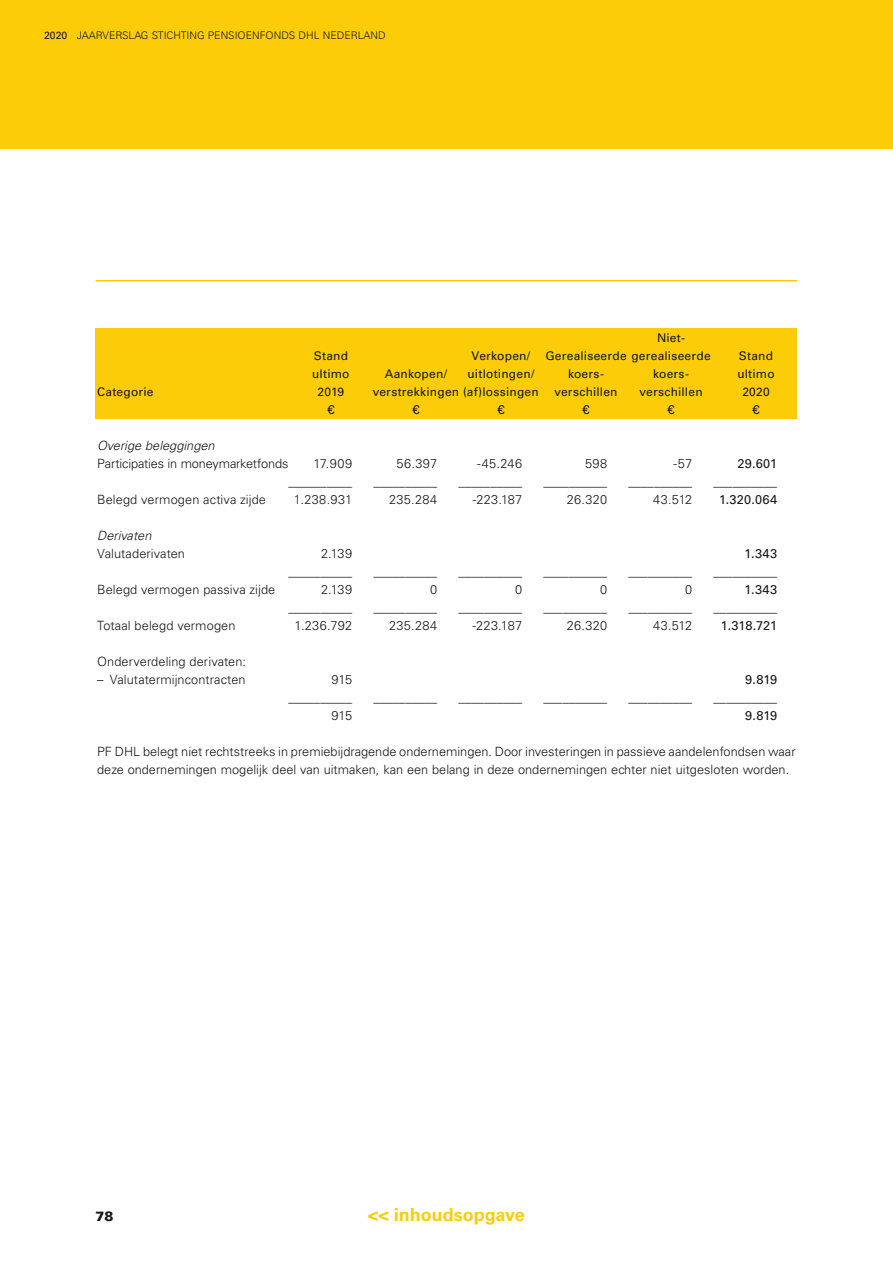
<style>
.page{position:relative;width:893px;height:1263px;background:#fff}
.page>*{position:absolute;margin:0;border:0;box-sizing:border-box;transform-origin:0 0}
.t1{font:700 18px "Univers LT Std";color:#fdcc09}
.t2{font:900 13.5px "Univers LT Std";color:#151716}
.t3{font:300 12.75px/18px "Univers LT Std";color:#151716}
.t4{font:12.75px "Univers LT Std";letter-spacing:.015em;color:#151716}
.t5{font:italic 300 12.75px "Univers LT Std";color:#151716}
.t6{font:12px "Univers LT Std";letter-spacing:.015em;color:#151716}
.t7{font:300 10.5px "Univers LT Std";color:#151716}
.s1{font-weight:400}
</style>
<div class="page">
<div style="left:0;top:0;width:893px;height:149px;background:#fdcc09"></div>
<hr style="left:96px;top:280px;width:701px;height:2px;background:#fdcc09">
<div style="left:96px;top:328px;width:701px;height:91px;background:#fdcc09"></div>
<p class="t7" style="left:44px;top:31px;width:343px"><span class="s1">2020</span> JAARVERSLAG STICHTING PENSIOENFONDS DHL NEDERLAND</p>
<p class="t6" style="left:657px;top:333px;width:29px">Niet-</p>
<p class="t6" style="left:314px;top:351px;width:36px">Stand</p>
<p class="t6" style="left:472px;top:351px;width:60px">Verkopen/</p>
<p class="t6" style="left:545px;top:351px;width:167px">Gerealiseerde gerealiseerde</p>
<p class="t6" style="left:739px;top:351px;width:36px">Stand</p>
<p class="t6" style="left:312px;top:369px;width:39px">ultimo</p>
<p class="t6" style="left:385px;top:369px;width:64px">Aankopen/</p>
<p class="t6" style="left:468px;top:369px;width:68px">uitlotingen/</p>
<p class="t6" style="left:568px;top:369px;width:37px">koers-</p>
<p class="t6" style="left:653px;top:369px;width:37px">koers-</p>
<p class="t6" style="left:737px;top:369px;width:39px">ultimo</p>
<p class="t6" style="left:97px;top:387px;width:58px">Categorie</p>
<p class="t6" style="left:318px;top:387px;width:28px">2019</p>
<p class="t6" style="left:373px;top:387px;width:168px">verstrekkingen (af)lossingen</p>
<p class="t6" style="left:554px;top:387px;width:65px">verschillen</p>
<p class="t6" style="left:639px;top:387px;width:65px">verschillen</p>
<p class="t6" style="left:742px;top:387px;width:29px">2020</p>
<p class="t4" style="left:327px;top:404px;width:9px">€</p>
<p class="t4" style="left:412px;top:404px;width:9px">€</p>
<p class="t4" style="left:497px;top:404px;width:9px">€</p>
<p class="t4" style="left:582px;top:404px;width:9px">€</p>
<p class="t4" style="left:667px;top:404px;width:9px">€</p>
<p class="t4" style="left:752px;top:404px;width:9px">€</p>
<p class="t5" style="left:97px;top:440px;width:119px">Overige beleggingen</p>
<p class="t3" style="left:97px;top:455px;width:193px">Participaties in moneymarketfonds</p>
<p class="t3" style="left:313px;top:455px;width:40px">17.909</p>
<p class="t3" style="left:396px;top:455px;width:42px">56.397</p>
<p class="t3" style="left:477px;top:455px;width:46px">-45.246</p>
<p class="t3" style="left:585px;top:455px;width:24px">598</p>
<p class="t3" style="left:674px;top:455px;width:20px">-57</p>
<p class="t4" style="left:737px;top:458px;width:41px">29.601</p>
<p class="t3" style="left:288px;top:473px;width:65px">__________</p>
<p class="t3" style="left:373px;top:473px;width:65px">__________</p>
<p class="t3" style="left:458px;top:473px;width:65px">__________</p>
<p class="t3" style="left:543px;top:473px;width:65px">__________</p>
<p class="t3" style="left:628px;top:473px;width:65px">__________</p>
<p class="t3" style="left:713px;top:473px;width:65px">__________</p>
<p class="t3" style="left:97px;top:491px;width:170px">Belegd vermogen activa zijde</p>
<p class="t3" style="left:294px;top:491px;width:60px">1.238.931</p>
<p class="t3" style="left:389px;top:491px;width:50px">235.284</p>
<p class="t3" style="left:473px;top:491px;width:51px">-223.187</p>
<p class="t3" style="left:567px;top:491px;width:42px">26.320</p>
<p class="t3" style="left:653px;top:491px;width:41px">43.512</p>
<p class="t4" style="left:719px;top:494px;width:60px">1.320.064</p>
<p class="t5" style="left:97px;top:530px;width:56px">Derivaten</p>
<p class="t3" style="left:97px;top:545px;width:89px">Valutaderivaten</p>
<p class="t3" style="left:321px;top:545px;width:33px">2.139</p>
<p class="t4" style="left:744px;top:548px;width:34px">1.343</p>
<p class="t3" style="left:288px;top:563px;width:65px">__________</p>
<p class="t3" style="left:373px;top:563px;width:65px">__________</p>
<p class="t3" style="left:458px;top:563px;width:65px">__________</p>
<p class="t3" style="left:543px;top:563px;width:65px">__________</p>
<p class="t3" style="left:628px;top:563px;width:65px">__________</p>
<p class="t3" style="left:713px;top:563px;width:65px">__________</p>
<p class="t3" style="left:97px;top:581px;width:180px">Belegd vermogen passiva zijde</p>
<p class="t3" style="left:321px;top:581px;width:33px">2.139</p>
<p class="t3" style="left:430px;top:581px;width:9px">0</p>
<p class="t3" style="left:515px;top:581px;width:9px">0</p>
<p class="t3" style="left:600px;top:581px;width:9px">0</p>
<p class="t3" style="left:685px;top:581px;width:9px">0</p>
<p class="t4" style="left:744px;top:584px;width:34px">1.343</p>
<p class="t3" style="left:288px;top:599px;width:65px">__________</p>
<p class="t3" style="left:373px;top:599px;width:65px">__________</p>
<p class="t3" style="left:458px;top:599px;width:65px">__________</p>
<p class="t3" style="left:543px;top:599px;width:65px">__________</p>
<p class="t3" style="left:628px;top:599px;width:65px">__________</p>
<p class="t3" style="left:713px;top:599px;width:65px">__________</p>
<p class="t3" style="left:97px;top:617px;width:140px">Totaal belegd vermogen</p>
<p class="t3" style="left:294px;top:617px;width:59px">1.236.792</p>
<p class="t3" style="left:389px;top:617px;width:50px">235.284</p>
<p class="t3" style="left:473px;top:617px;width:51px">-223.187</p>
<p class="t3" style="left:567px;top:617px;width:42px">26.320</p>
<p class="t3" style="left:653px;top:617px;width:41px">43.512</p>
<p class="t4" style="left:721px;top:620px;width:58px">1.318.721</p>
<p class="t3" style="left:97px;top:653px;width:150px">Onderverdeling derivaten:</p>
<p class="t3" style="left:97px;top:671px;width:150px">– Valutatermijncontracten</p>
<p class="t3" style="left:331px;top:671px;width:22px">915</p>
<p class="t4" style="left:745px;top:674px;width:34px">9.819</p>
<p class="t3" style="left:288px;top:689px;width:65px">__________</p>
<p class="t3" style="left:373px;top:689px;width:65px">__________</p>
<p class="t3" style="left:458px;top:689px;width:65px">__________</p>
<p class="t3" style="left:543px;top:689px;width:65px">__________</p>
<p class="t3" style="left:628px;top:689px;width:65px">__________</p>
<p class="t3" style="left:713px;top:689px;width:65px">__________</p>
<p class="t3" style="left:331px;top:707px;width:22px">915</p>
<p class="t4" style="left:745px;top:710px;width:34px">9.819</p>
<p class="t3" style="left:97px;top:743px;width:700px">PF DHL belegt niet rechtstreeks in premiebijdragende ondernemingen. Door investeringen in passieve aandelenfondsen waar deze ondernemingen mogelijk deel van uitmaken, kan een belang in deze ondernemingen echter niet uitgesloten worden.</p>
<p class="t2" style="left:96px;top:1209px;width:20px">78</p>
<h1 class="t1" style="left:368px;top:1207px;width:158px">&lt;&lt; inhoudsopgave</h1>
</div>
